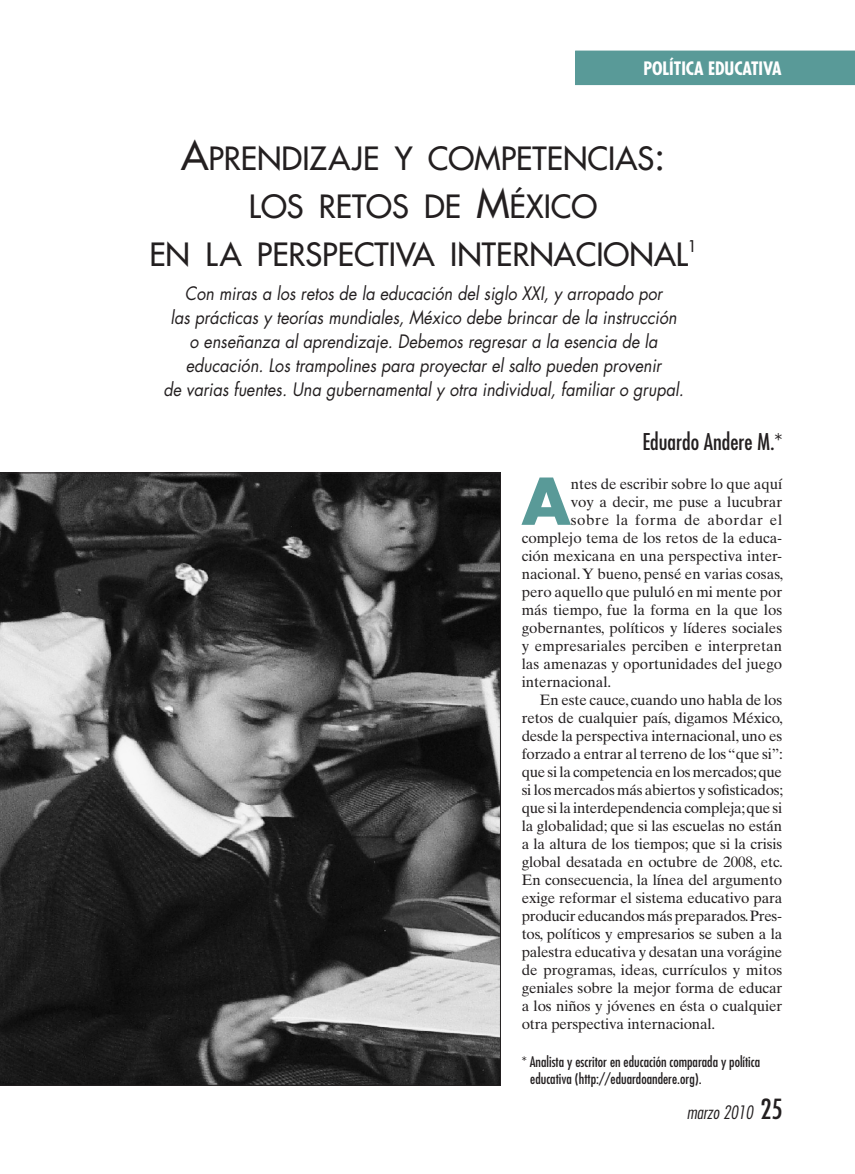
<style>
.page{position:relative;width:855px;height:1174px;background:#fff}
.page>*{position:absolute;margin:0;border:0;box-sizing:border-box;transform-origin:0 0}
.SIN_SANGRIA{font:700 62.7px "Futura";color:#599a98}
.Cabeza{font:31.2px/48px "Futura SC800";color:#231f20;text-align:center}
.Autor{font:condensed 22.5px "Futura";color:#231f20}
.Entrada{font:italic 18px "Futura";color:#231f20;scale:.9 1}
.Seccion{font:700 condensed 18px "Futura";color:#fff}
.t1{font:italic 300 condensed 18px "Futura";color:#231f20}
.CUERPO_TEXTO{font:15px/18px "Times Ten";letter-spacing:-.01em;color:#231f20;text-align:justify}
.SIN_SANGRIA-2{font:15px "Times Ten";color:#231f20}
.SIN_SANGRIA-3{font:15px "Times Ten";letter-spacing:.045em;color:#231f20}
.Refer-autor{font:condensed 14.25px/17.2px "Futura";color:#231f20}
.s1{font-size:39px}
.s2{font-weight:400;font-style:normal;font-size:27px}
</style>
<div class="page">
<svg style="left:0;top:473px;width:500px;height:612px;background:#474747"></svg>
<div style="left:575px;top:51px;width:280px;height:34px;background:#599a98"></div>
<p class="Seccion" style="left:643px;top:57px;width:140px">POLÍTICA EDUCATIVA</p>
<p class="Cabeza" style="left:181px;top:134px;width:486px"><span class="s1">A</span>PRENDIZAJE Y COMPETENCIAS<span class="s1">:</span></p>
<p class="Cabeza" style="left:149px;top:182px;width:549px">LOS RETOS DE <span class="s1">M</span>ÉXICO<br>EN LA PERSPECTIVA INTERNACIONAL<sup>1</sup></p>
<p class="Entrada" style="left:185px;top:282px;width:532px">Con miras a los retos de la educación del siglo XXI, y arropado por</p>
<p class="Entrada" style="left:170px;top:306px;width:564px">las prácticas y teorías mundiales, México debe brincar de la instrucción</p>
<p class="Entrada" style="left:189px;top:330px;width:521px">o enseñanza al aprendizaje. Debemos regresar a la esencia de la</p>
<p class="Entrada" style="left:186px;top:354px;width:530px">educación. Los trampolines para proyectar el salto pueden provenir</p>
<p class="Entrada" style="left:163px;top:378px;width:579px">de varias fuentes. Una gubernamental y otra individual, familiar o grupal.</p>
<p class="Autor" style="left:642px;top:428px;width:142px">Eduardo Andere M.*</p>
<p class="SIN_SANGRIA" style="left:521px;top:459px;width:51px">A</p>
<p class="SIN_SANGRIA-2" style="left:570px;top:475px;width:213px">ntes de escribir sobre lo que aquí</p>
<p class="SIN_SANGRIA-2" style="left:570px;top:493px;width:213px">voy a decir, me puse a lucubrar</p>
<p class="SIN_SANGRIA-3" style="left:570px;top:511px;width:213px">sobre la forma de abordar el</p>
<p class="SIN_SANGRIA-2" style="left:521px;top:529px;width:262px">complejo tema de los retos de la educa-</p>
<p class="SIN_SANGRIA-2" style="left:521px;top:547px;width:262px">ción mexicana en una perspectiva inter-</p>
<p class="SIN_SANGRIA-2" style="left:521px;top:565px;width:263px">nacional. Y bueno, pensé en varias cosas,</p>
<p class="SIN_SANGRIA-2" style="left:521px;top:583px;width:262px">pero aquello que pululó en mi mente por</p>
<p class="SIN_SANGRIA-2" style="left:521px;top:601px;width:262px">más tiempo, fue la forma en la que los</p>
<p class="SIN_SANGRIA-2" style="left:521px;top:619px;width:262px">gobernantes, políticos y líderes sociales</p>
<p class="SIN_SANGRIA-2" style="left:521px;top:637px;width:262px">y empresariales perciben e interpretan</p>
<p class="SIN_SANGRIA-2" style="left:521px;top:655px;width:262px">las amenazas y oportunidades del juego</p>
<p class="SIN_SANGRIA-2" style="left:521px;top:673px;width:91px">internacional.</p>
<p class="CUERPO_TEXTO" style="left:521px;top:690px;width:263px;text-indent:18px">En este cauce, cuando uno habla de los retos de cualquier país, digamos México, desde la perspectiva internacional, uno es forzado a entrar al terreno de los “que si”: que si la competencia en los mercados; que si los mercados más abiertos y sofisticados; que si la interdependencia compleja; que si la globalidad; que si las escuelas no están a la altura de los tiempos; que si la crisis global desatada en octubre de 2008, etc.<br>En consecuencia, la línea del argumento exige reformar el sistema educativo para producir educandos más preparados. Pres&shy;tos, políticos y empresarios se suben a la palestra educativa y desatan una vorágine de programas, ideas, currículos y mitos geniales sobre la mejor forma de educar a los niños y jóvenes en ésta o cualquier otra perspectiva internacional.</p>
<p class="Refer-autor" style="left:530px;top:1053px;width:231px;text-indent:-9px">* Analista y escritor en educación comparada y política educativa (http://eduardoandere.org).</p>
<p class="t1" style="left:686px;top:1101px;width:97px">marzo 2010 <span class="s2">25</span></p>
</div>
